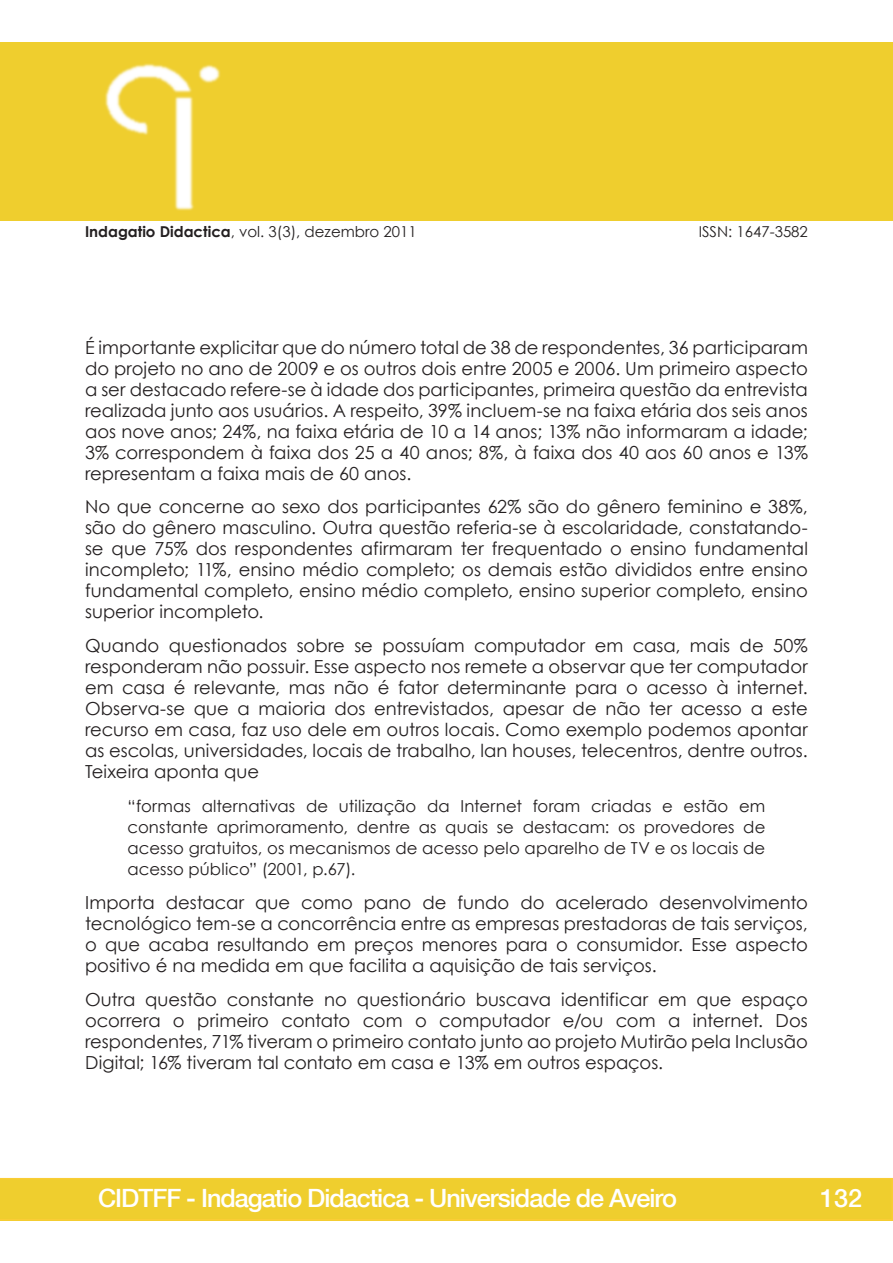
<style>
.page{position:relative;width:893px;height:1263px;background:#fff}
.page>*{position:absolute;margin:0;border:0;box-sizing:border-box;transform-origin:0 0}
.t1{font:500 25.2px "Helvetica Neue LT Com";letter-spacing:-.04em;color:#fff}
.paragrafos{font:18px/21px "Century Gothic";color:#231f20;text-align:justify}
.paragrafos-2{font:16.5px/21px "Century Gothic";letter-spacing:.005em;color:#231f20;text-align:justify}
.t2{font:15px "Century Gothic";color:#231f20}
.s1{font-weight:700}
</style>
<div class="page">
<div style="left:0;top:1179px;width:892px;height:41px;background:#efce2e"></div>
<div style="left:0;top:1178px;width:893px;height:42px;border:2px solid #facd35"></div>
<svg style="left:892px;top:1178px;width:1px;height:42px"></svg>
<div style="left:0;top:43px;width:893px;height:178px;background:#efce2e"></div>
<p class="t2" style="left:85px;top:221px;width:333px"><span class="s1">Indagatio Didactica</span>, vol. 3(3), dezembro 2011</p>
<p class="t2" style="left:699px;top:221px;width:111px">ISSN: 1647-3582</p>
<p class="paragrafos" style="left:85px;top:336px;width:724px">É importante explicitar que do número total de 38 de respondentes, 36 participaram do projeto no ano de 2009 e os outros dois entre 2005 e 2006. Um primeiro aspecto a ser destacado refere-se à idade dos participantes, primeira questão da entrevista realizada junto aos usuários. A respeito, 39% incluem-se na faixa etária dos seis anos aos nove anos; 24%, na faixa etária de 10 a 14 anos; 13% não informaram a idade; 3% correspondem à faixa dos 25 a 40 anos; 8%, à faixa dos 40 aos 60 anos e 13% representam a faixa mais de 60 anos.</p>
<p class="paragrafos" style="left:85px;top:496px;width:724px">No que concerne ao sexo dos participantes 62% são do gênero feminino e 38%, são do gênero masculino. Outra questão referia-se à escolaridade, constatando&shy;se que 75% dos respondentes afirmaram ter frequentado o ensino fundamental incompleto; 11%, ensino médio completo; os demais estão divididos entre ensino fundamental completo, ensino médio completo, ensino superior completo, ensino superior incompleto.</p>
<p class="paragrafos" style="left:85px;top:635px;width:724px">Quando questionados sobre se possuíam computador em casa, mais de 50% responderam não possuir. Esse aspecto nos remete a observar que ter computador em casa é relevante, mas não é fator determinante para o acesso à internet.<br>Observa-se que a maioria dos entrevistados, apesar de não ter acesso a este recurso em casa, faz uso dele em outros locais. Como exemplo podemos apontar as escolas, universidades, locais de trabalho, lan houses, telecentros, dentre outros.<br>Teixeira aponta que</p>
<p class="paragrafos-2" style="left:128px;top:795px;width:639px">“formas alternativas de utilização da Internet foram criadas e estão em constante aprimoramento, dentre as quais se destacam: os provedores de acesso gratuitos, os mecanismos de acesso pelo aparelho de TV e os locais de acesso público” (2001, p.67).</p>
<p class="paragrafos" style="left:85px;top:891px;width:724px">Importa destacar que como pano de fundo do acelerado desenvolvimento tecnológico tem-se a concorrência entre as empresas prestadoras de tais serviços, o que acaba resultando em preços menores para o consumidor. Esse aspecto positivo é na medida em que facilita a aquisição de tais serviços.</p>
<p class="paragrafos" style="left:85px;top:988px;width:724px">Outra questão constante no questionário buscava identificar em que espaço ocorrera o primeiro contato com o computador e/ou com a internet. Dos respondentes, 71% tiveram o primeiro contato junto ao projeto Mutirão pela Inclusão Digital; 16% tiveram tal contato em casa e 13% em outros espaços.</p>
<h1 class="t1" style="left:98px;top:1183px;width:580px">CIDTFF - Indagatio Didactica - Universidade de Aveiro</h1>
<h1 class="t1" style="left:820px;top:1183px;width:44px">132</h1>
</div>
